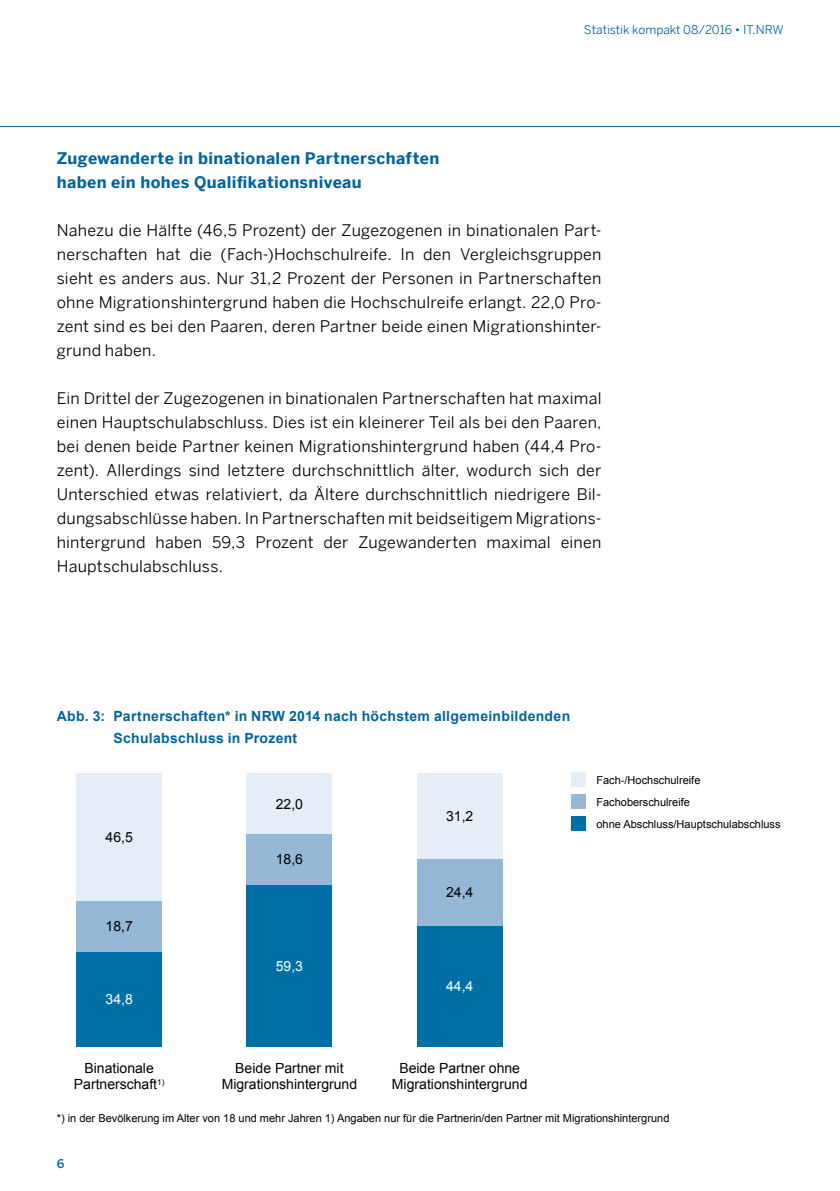
<style>
.page{position:relative;width:840px;height:1191px;background:#fff}
.page>*{position:absolute;margin:0;border:0;box-sizing:border-box;transform-origin:0 0}
.Fließtext{font:16px/24px "Benton Sans";letter-spacing:.015em;color:#000;text-align:justify}
.Subline{font:700 16px "Benton Sans";letter-spacing:.025em;color:#00649c}
.Subline-2{font:16px "Benton Sans Bold 2";letter-spacing:.02em;color:#00649c}
.GRAFIK_Beschriftunge{font:14px/16.8px "Arial";color:#000;text-align:center}
.GRAFIK_Überschrift{font:700 14px "Arial";letter-spacing:.02em;color:#00649c}
.GRAFIK_Beschriftunge-2{font:14px "Arial";color:#fff}
.t1{font:12px "Benton Sans";color:#00649c}
.t2{font:500 12px "Benton Sans";color:#00649c}
.GRAFIK_Beschriftunge-3{font:11px "Arial";color:#000}
</style>
<div class="page">
<hr style="left:0;top:126px;width:839px;height:1px;background:#00649c">
<div style="left:570px;top:772px;width:15px;height:14px;background:#e5edf6"></div>
<div style="left:570px;top:794px;width:15px;height:14px;background:#95b8d7"></div>
<div style="left:570px;top:816px;width:15px;height:14px;background:#006fa5"></div>
<div style="left:77px;top:951px;width:85px;height:95px;background:#006fa5"></div>
<div style="left:77px;top:900px;width:85px;height:51px;background:#95b8d7"></div>
<div style="left:77px;top:773px;width:85px;height:127px;background:#e5edf6"></div>
<div style="left:247px;top:884px;width:85px;height:162px;background:#006fa5"></div>
<div style="left:247px;top:833px;width:85px;height:51px;background:#95b8d7"></div>
<div style="left:247px;top:773px;width:85px;height:60px;background:#e5edf6"></div>
<div style="left:417px;top:925px;width:85px;height:121px;background:#006fa5"></div>
<div style="left:417px;top:858px;width:85px;height:67px;background:#95b8d7"></div>
<div style="left:417px;top:773px;width:85px;height:85px;background:#e5edf6"></div>
<p class="t1" style="left:583px;top:23px;width:201px">Statistik kompakt 08/2016 • IT.NRW</p>
<p class="Subline" style="left:57px;top:149px;width:384px">Zugewanderte in binationalen Partnerschaften</p>
<p class="Subline-2" style="left:57px;top:173px;width:306px">haben ein hohes Qualifikationsniveau</p>
<p class="Fließtext" style="left:57px;top:218px;width:546px">Nahezu die Hälfte (46,5 Prozent) der Zugezogenen in binationalen Part&shy;nerschaften hat die (Fach-)Hochschulreife. In den Vergleichsgruppen sieht es anders aus. Nur 31,2 Prozent der Personen in Partnerschaften ohne Migrationshintergrund haben die Hochschulreife erlangt. 22,0 Pro&shy;zent sind es bei den Paaren, deren Partner beide einen Migrationshinter&shy;grund haben.</p>
<p class="Fließtext" style="left:57px;top:386px;width:546px;text-align:left">Ein Drittel der Zugezogenen in binationalen Partnerschaften hat maximal einen Hauptschulabschluss. Dies ist ein kleinerer Teil als bei den Paaren, bei denen beide Partner keinen Migrationshintergrund haben (44,4 Pro&shy;zent). Allerdings sind letztere durchschnittlich älter, wodurch sich der Unterschied etwas relativiert, da Ältere durchschnittlich niedrigere Bil&shy;dungsabschlüsse haben. In Partnerschaften mit beidseitigem Migrations&shy;hintergrund haben 59,3 Prozent der Zugewanderten maximal einen Hauptschulabschluss.</p>
<p class="GRAFIK_Überschrift" style="left:57px;top:706px;width:514px">Abb. 3: Partnerschaften* in NRW 2014 nach höchstem allgemeinbildenden</p>
<p class="GRAFIK_Überschrift" style="left:113px;top:728px;width:185px">Schulabschluss in Prozent</p>
<p class="GRAFIK_Beschriftunge" style="left:105px;top:828px;width:29px">46,5</p>
<p class="GRAFIK_Beschriftunge" style="left:105px;top:917px;width:29px">18,7</p>
<p class="GRAFIK_Beschriftunge-2" style="left:105px;top:990px;width:29px">34,8</p>
<p class="GRAFIK_Beschriftunge" style="left:276px;top:795px;width:29px">22,0</p>
<p class="GRAFIK_Beschriftunge" style="left:276px;top:851px;width:29px">18,6</p>
<p class="GRAFIK_Beschriftunge-2" style="left:276px;top:956px;width:29px">59,3</p>
<p class="GRAFIK_Beschriftunge" style="left:446px;top:807px;width:29px">31,2</p>
<p class="GRAFIK_Beschriftunge" style="left:446px;top:884px;width:29px">24,4</p>
<p class="GRAFIK_Beschriftunge-2" style="left:446px;top:977px;width:29px">44,4</p>
<p class="GRAFIK_Beschriftunge-3" style="left:596px;top:773px;width:105px">Fach-/Hochschulreife</p>
<p class="GRAFIK_Beschriftunge-3" style="left:596px;top:795px;width:95px">Fachoberschulreife</p>
<p class="GRAFIK_Beschriftunge-3" style="left:596px;top:817px;width:186px">ohne Abschluss/Hauptschulabschluss</p>
<p class="GRAFIK_Beschriftunge" style="left:392px;top:1059px;width:137px">Beide Partner ohne<br>Migrationshintergrund</p>
<p class="GRAFIK_Beschriftunge-3" style="left:57px;top:1111px;width:614px">*) in der Bevölkerung im Alter von 18 und mehr Jahren 1) Angaben nur für die Partnerin/den Partner mit Migrationshintergrund</p>
<p class="GRAFIK_Beschriftunge" style="left:221px;top:1059px;width:137px">Beide Partner mit<br>Migrationshintergrund</p>
<p class="GRAFIK_Beschriftunge" style="left:74px;top:1059px;width:92px">Binationale<br>Partnerschaft<sup>1)</sup></p>
<p class="t2" style="left:57px;top:1156px;width:9px">6</p>
</div>
